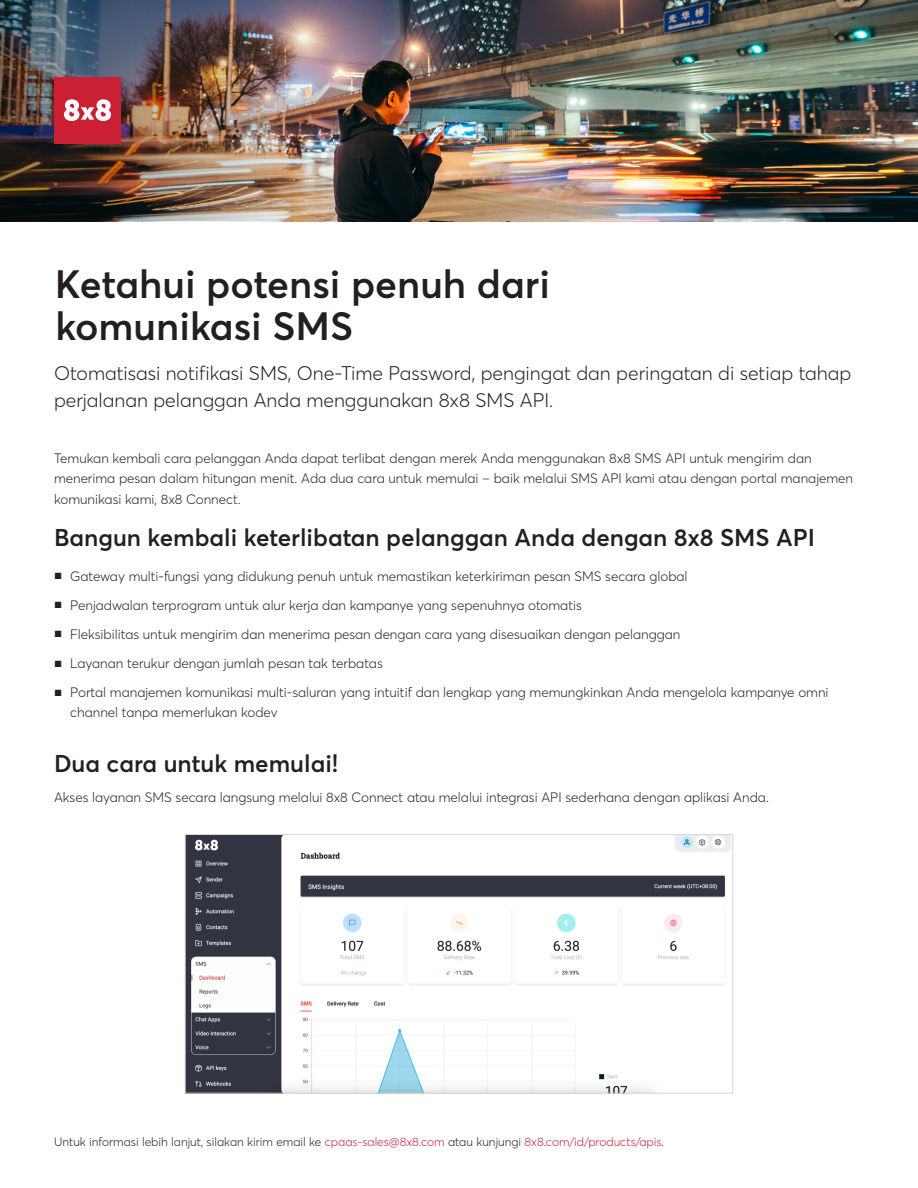
<style>
.page{position:relative;width:918px;height:1188px;background:#fff}
.page>*{position:absolute;margin:0;border:0;box-sizing:border-box;transform-origin:0 0}
.Main_Title_Small{font:600 39px/41.8px "Averta";color:#231f20}
.Subhead_16_19pt{font:600 24px "Averta";color:#231f20}
.Intro_text_13_18{font:300 19.5px/27px "Averta";color:#231f20}
.Body{font:300 13.5px/20.2px "Averta";color:#231f20}
.CTA{font:300 12px "Averta";color:#231f20}
.s1{font-family:"Arial";font-weight:900}
.s2{color:#cb2033}
</style>
<div class="page">
<img style="left:0;top:0;width:918px;height:221px">
<img style="left:187px;top:836px;width:544px;height:255px">
<div style="left:185px;top:834px;width:548px;height:259px;border:1px solid #d9d9d5"></div>
<div style="left:54px;top:77px;width:67px;height:67px;background:#cb2033"></div>
<svg style="left:64px;top:99px;width:47px;height:22px"></svg>
<p class="Main_Title_Small" style="left:55px;top:262px;width:497px">Ketahui potensi penuh dari komunikasi SMS</p>
<p class="Intro_text_13_18" style="left:54px;top:359px;width:799px">Otomatisasi notifikasi SMS, One-Time Password, pengingat dan peringatan di setiap tahap perjalanan pelanggan Anda menggunakan 8x8 SMS API.</p>
<p class="Body" style="left:54px;top:448px;width:801px">Temukan kembali cara pelanggan Anda dapat terlibat dengan merek Anda menggunakan 8x8 SMS API untuk mengirim dan menerima pesan dalam hitungan menit. Ada dua cara untuk memulai – baik melalui SMS API kami atau dengan portal manajemen komunikasi kami, 8x8 Connect.</p>
<p class="Subhead_16_19pt" style="left:54px;top:520px;width:763px">Bangun kembali keterlibatan pelanggan Anda dengan 8x8 SMS API</p>
<p class="Body" style="left:54px;top:565px;width:635px"><span class="s1">■</span> Gateway multi-fungsi yang didukung penuh untuk memastikan keterkiriman pesan SMS secara global</p>
<p class="Body" style="left:54px;top:594px;width:529px"><span class="s1">■</span> Penjadwalan terprogram untuk alur kerja dan kampanye yang sepenuhnya otomatis</p>
<p class="Body" style="left:54px;top:624px;width:628px"><span class="s1">■</span> Fleksibilitas untuk mengirim dan menerima pesan dengan cara yang disesuaikan dengan pelanggan</p>
<p class="Body" style="left:54px;top:653px;width:330px"><span class="s1">■</span> Layanan terukur dengan jumlah pesan tak terbatas</p>
<p class="Body" style="left:70px;top:682px;width:760px;line-height:19.5px;text-indent:-16px"><span class="s1">■</span> Portal manajemen komunikasi multi-saluran yang intuitif dan lengkap yang memungkinkan Anda mengelola kampanye omni channel tanpa memerlukan kodev</p>
<p class="Subhead_16_19pt" style="left:54px;top:746px;width:286px">Dua cara untuk memulai!</p>
<p class="Body" style="left:54px;top:787px;width:716px">Akses layanan SMS secara langsung melalui 8x8 Connect atau melalui integrasi API sederhana dengan aplikasi Anda.</p>
<p class="CTA" style="left:54px;top:1133px;width:612px">Untuk informasi lebih lanjut, silakan kirim email ke <span class="s2">cpaas-sales@8x8.com</span> atau kunjungi <span class="s2">8x8.com/id/products/apis</span>.</p>
</div>
